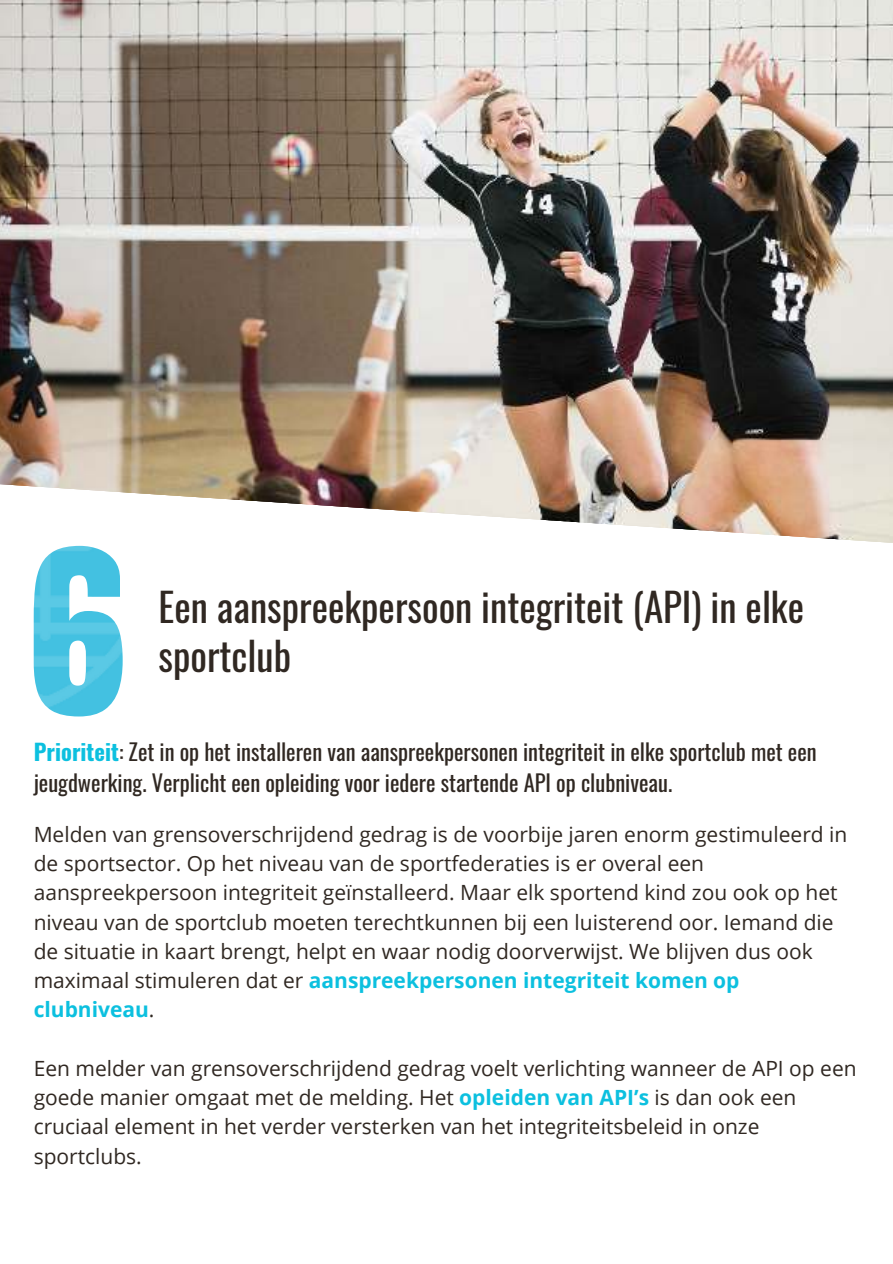
<style>
.page{position:relative;width:893px;height:1264px;background:#fff}
.page>*{position:absolute;margin:0;border:0;box-sizing:border-box;transform-origin:0 0}
.t1{font:39px/48.3px "Oswald";color:#302822}
.t2{font:22.5px/31.5px "Oswald";color:#302822}
.t3{font:21px/29.2px "Open Sans";color:#302822}
.s1{font-weight:700;color:#0cc0df}
</style>
<div class="page">
<img style="left:0;top:0;width:892px;height:467px">
<svg style="left:0;top:467px;width:892px;height:250px"></svg>
<img style="left:34px;top:546px;width:89px;height:170px">
<h1 class="t1" style="left:158px;top:579px;width:647px">Een aanspreekpersoon integriteit (API) in elke sportclub</h1>
<p class="t2" style="left:34px;top:733px;width:784px"><span class="s1">Prioriteit</span>: Zet in op het installeren van aanspreekpersonen integriteit in elke sportclub met een jeugdwerking. Verplicht een opleiding voor iedere startende API op clubniveau.</p>
<p class="t3" style="left:34px;top:819px;width:815px">Melden van grensoverschrijdend gedrag is de voorbije jaren enorm gestimuleerd in de sportsector. Op het niveau van de sportfederaties is er overal een aanspreekpersoon integriteit geïnstalleerd. Maar elk sportend kind zou ook op het niveau van de sportclub moeten terechtkunnen bij een luisterend oor. Iemand die de situatie in kaart brengt, helpt en waar nodig doorverwijst. We blijven dus ook maximaal stimuleren dat er <span class="s1">aanspreekpersonen integriteit komen op clubniveau</span>.</p>
<p class="t3" style="left:34px;top:1053px;width:824px">Een melder van grensoverschrijdend gedrag voelt verlichting wanneer de API op een goede manier omgaat met de melding. Het <span class="s1">opleiden van API’s</span> is dan ook een cruciaal element in het verder versterken van het integriteitsbeleid in onze sportclubs.</p>
</div>
